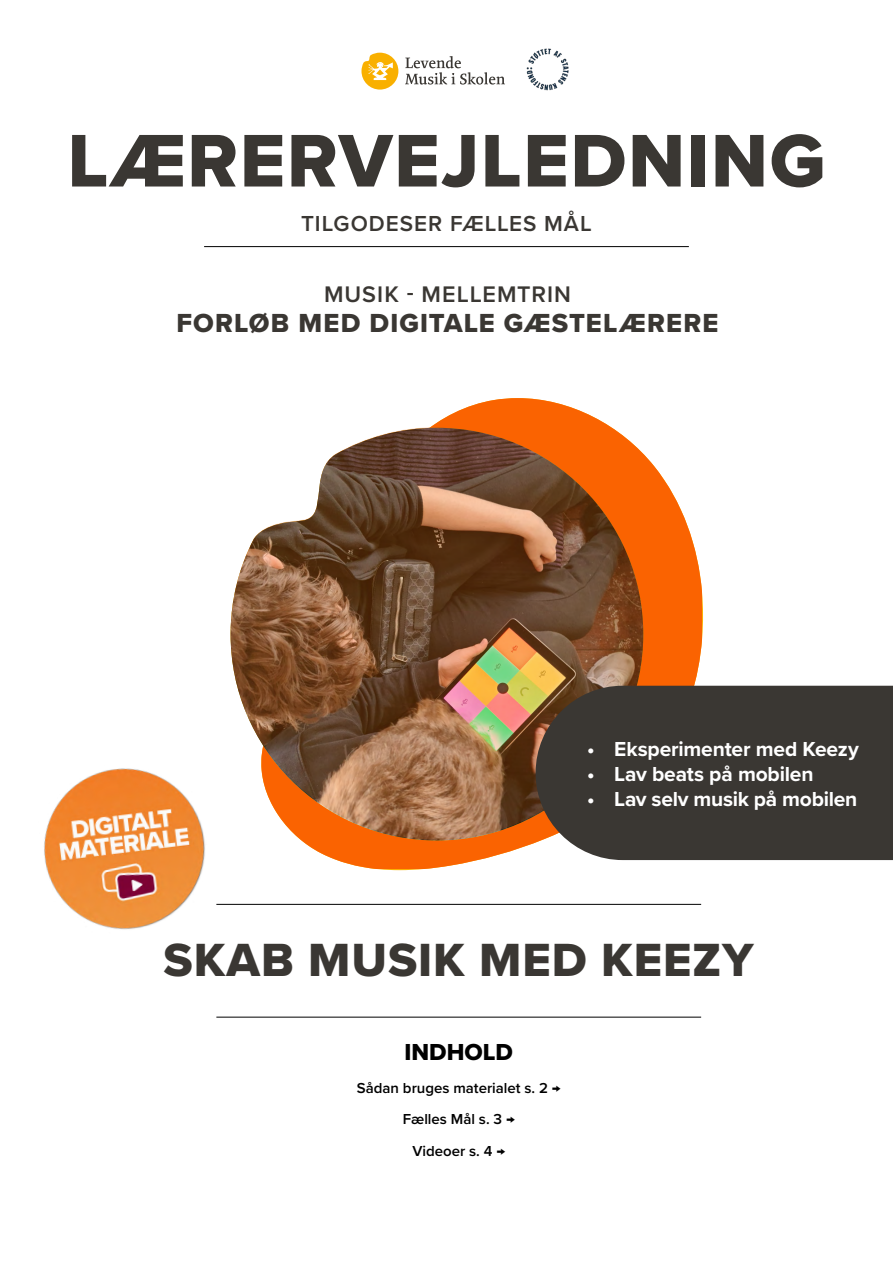
<style>
.page{position:relative;width:893px;height:1263px;background:#fff}
.page>*{position:absolute;margin:0;border:0;box-sizing:border-box;transform-origin:0 0}
.t1{font:77.25px "Proxima Nova Extrabld";letter-spacing:.02em;color:#3a3733}
.t2{font:48.3px "Proxima Nova Extrabld";letter-spacing:.02em;color:#3a3733}
.t3{font:27.15px "Proxima Nova Extrabld";letter-spacing:.04em;color:#3a3733}
.t4{font:24px "Proxima Nova Extrabld";color:#000}
.t5{font:600 23.4px "Proxima Nova";letter-spacing:.045em;color:#3a3733}
.t6{font:600 22.5px "Proxima Nova";letter-spacing:.04em;color:#3a3733}
.t7{font:700 21px "Proxima Nova";letter-spacing:-.01em;color:#fff}
.t8{font:600 15px/31.5px "Proxima Nova";color:#000;text-align:center}
.s1{font-weight:700}
</style>
<div class="page">
<svg style="left:301px;top:398px;width:401px;height:471px;fill:#fa6301"></svg>
<hr style="left:216px;top:1017px;width:485px;height:1px;background:#000">
<hr style="left:216px;top:904px;width:485px;height:1px;background:#000">
<hr style="left:204px;top:246px;width:485px;height:1px;background:#000">
<img style="left:526px;top:48px;width:43px;height:43px">
<svg style="left:405px;top:56px;width:100px;height:29px"></svg>
<svg style="left:361px;top:53px;width:37px;height:37px"></svg>
<img style="left:44px;top:768px;width:181px;height:162px">
<svg style="left:231px;top:427px;width:412px;height:413px;background:#986a49"></svg>
<div style="left:536px;top:686px;width:357px;height:174px;background:#3a3733"></div>
<h1 class="t1" style="left:67px;top:103px;width:759px">LÆRERVEJLEDNING</h1>
<p class="t6" style="left:301px;top:207px;width:292px">TILGODESER FÆLLES MÅL</p>
<p class="t5" style="left:324px;top:277px;width:249px">MUSIK - MELLEMTRIN</p>
<p class="t3" style="left:177px;top:303px;width:543px">FORLØB MED DIGITALE GÆSTELÆRERE</p>
<p class="t7" style="left:587px;top:733px;width:273px">• Eksperimenter med Keezy</p>
<p class="t7" style="left:587px;top:758px;width:228px">• Lav beats på mobilen</p>
<p class="t7" style="left:587px;top:784px;width:271px">• Lav selv musik på mobilen</p>
<h2 class="t2" style="left:164px;top:923px;width:592px">SKAB MUSIK MED KEEZY</h2>
<p class="t4" style="left:404px;top:1034px;width:110px">INDHOLD</p>
<p class="t8" style="left:357px;top:1071px;width:205px">Sådan bruges materialet s. 2 <span class="s1">→<br></span>Fælles Mål s. 3 <span class="s1">→<br></span>Videoer s. 4 <span class="s1">→</span></p>
</div>
